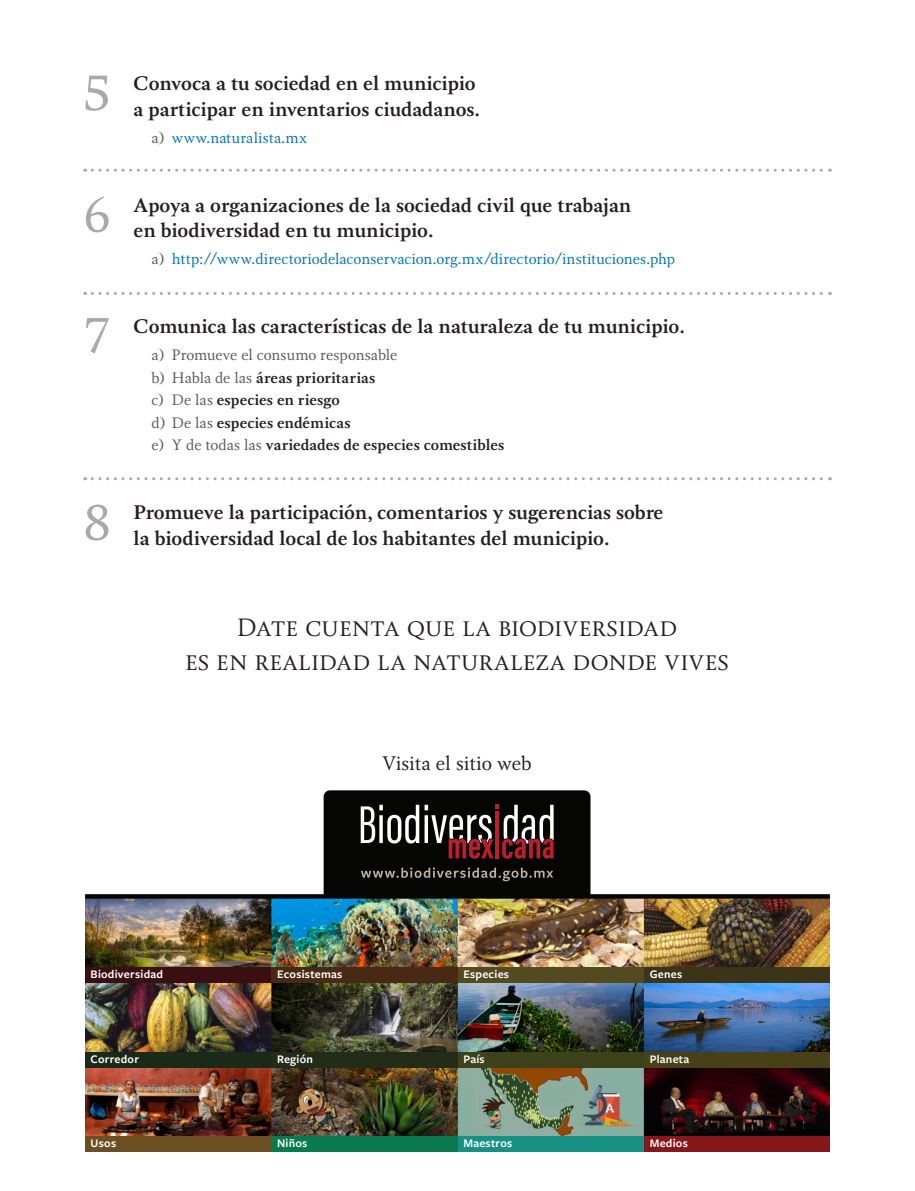
<style>
.page{position:relative;width:915px;height:1191px;background:#fff}
.page>*{position:absolute;margin:0;border:0;box-sizing:border-box;transform-origin:0 0}
.t1{font:51px "Soberana Texto";color:#a8a9ad}
.t2{font:23.25px/34.5px "Soberana Titular";color:#231f20;text-align:center}
.t3{font:700 19.5px/25.5px "Soberana Texto";color:#231f20}
.t4{font:19.5px "Soberana Texto";color:#231f20}
.t5{font:700 15px/22.5px "Soberana Texto";letter-spacing:.01em;color:#231f20}
.t6{font:15px "Soberana Texto";letter-spacing:.005em;color:#0072bc}
.t7{font:600 12px "Freight Sans Pro";letter-spacing:.02em;color:#fff}
.s1{color:#57585a}
.s2{font-weight:400;color:#57585a}
</style>
<div class="page">
<img style="left:85px;top:898px;width:744px;height:238px">
<svg style="left:323px;top:790px;width:267px;height:104px;background:#282020"></svg>
<svg style="left:92px;top:169px;width:738px;height:3px"></svg>
<svg style="left:92px;top:292px;width:738px;height:3px"></svg>
<svg style="left:92px;top:477px;width:738px;height:3px"></svg>
<svg style="left:85px;top:894px;width:744px;height:4px;background:#0b0b0a"></svg>
<div style="left:85px;top:967px;width:186px;height:15px;background:#3a0f11"></div>
<div style="left:271px;top:967px;width:186px;height:15px;background:#472914"></div>
<div style="left:457px;top:967px;width:187px;height:15px;background:#544a20"></div>
<div style="left:644px;top:967px;width:185px;height:15px;background:#3b3416"></div>
<div style="left:85px;top:1052px;width:186px;height:15px;background:#1b2918"></div>
<div style="left:271px;top:1052px;width:186px;height:15px;background:#222c17"></div>
<div style="left:457px;top:1052px;width:187px;height:15px;background:#3d421a"></div>
<div style="left:644px;top:1052px;width:185px;height:15px;background:#484017"></div>
<div style="left:85px;top:1136px;width:186px;height:15px;background:#6c4f20"></div>
<div style="left:271px;top:1136px;width:186px;height:15px;background:#097950"></div>
<div style="left:457px;top:1136px;width:187px;height:15px;background:#179184"></div>
<div style="left:644px;top:1136px;width:185px;height:15px;background:#86171a"></div>
<h1 class="t1" style="left:82px;top:61px;width:31px">5</h1>
<p class="t3" style="left:134px;top:70px;width:348px">Convoca a tu sociedad en el municipio a participar en inventarios ciudadanos.</p>
<p class="t6" style="left:152px;top:128px;width:157px"><span class="s1">a)</span> www.naturalista.mx</p>
<h1 class="t1" style="left:82px;top:182px;width:31px">6</h1>
<p class="t3" style="left:134px;top:192px;width:499px">Apoya a organizaciones de la sociedad civil que trabajan en biodiversidad en tu municipio.</p>
<p class="t6" style="left:152px;top:250px;width:524px"><span class="s1">a)</span> http://www.directoriodelaconservacion.org.mx/directorio/instituciones.php</p>
<h1 class="t1" style="left:82px;top:303px;width:31px">7</h1>
<p class="t3" style="left:134px;top:313px;width:552px">Comunica las características de la naturaleza de tu municipio.</p>
<p class="t5" style="left:152px;top:343px;width:354px"><span class="s2">a) Promueve el consumo responsable<br>b) Habla de las</span> áreas prioritarias<br><span class="s2">c) De las</span> especies en riesgo<br><span class="s2">d) De las</span> especies endémicas<br><span class="s2">e) Y de todas las</span> variedades de especies comestibles</p>
<h1 class="t1" style="left:82px;top:490px;width:31px">8</h1>
<p class="t3" style="left:134px;top:499px;width:531px">Promueve la participación, comentarios y sugerencias sobre</p>
<p class="t3" style="left:134px;top:525px;width:477px">la biodiversidad local de los habitantes del municipio.</p>
<p class="t2" style="left:185px;top:610px;width:545px">Date cuenta que la biodiversidad<br>es en realidad la naturaleza donde vives</p>
<p class="t4" style="left:382px;top:751px;width:150px">Visita el sitio web</p>
<p class="t7" style="left:91px;top:966px;width:74px">Biodiversidad</p>
<p class="t7" style="left:277px;top:966px;width:67px">Ecosistemas</p>
<p class="t7" style="left:463px;top:966px;width:47px">Especies</p>
<p class="t7" style="left:649px;top:966px;width:34px">Genes</p>
<p class="t7" style="left:91px;top:1051px;width:50px">Corredor</p>
<p class="t7" style="left:277px;top:1051px;width:37px">Región</p>
<p class="t7" style="left:463px;top:1051px;width:23px">País</p>
<p class="t7" style="left:649px;top:1051px;width:41px">Planeta</p>
<p class="t7" style="left:91px;top:1135px;width:27px">Usos</p>
<p class="t7" style="left:277px;top:1135px;width:32px">Niños</p>
<p class="t7" style="left:463px;top:1135px;width:50px">Maestros</p>
<p class="t7" style="left:649px;top:1135px;width:40px">Medios</p>
</div>
